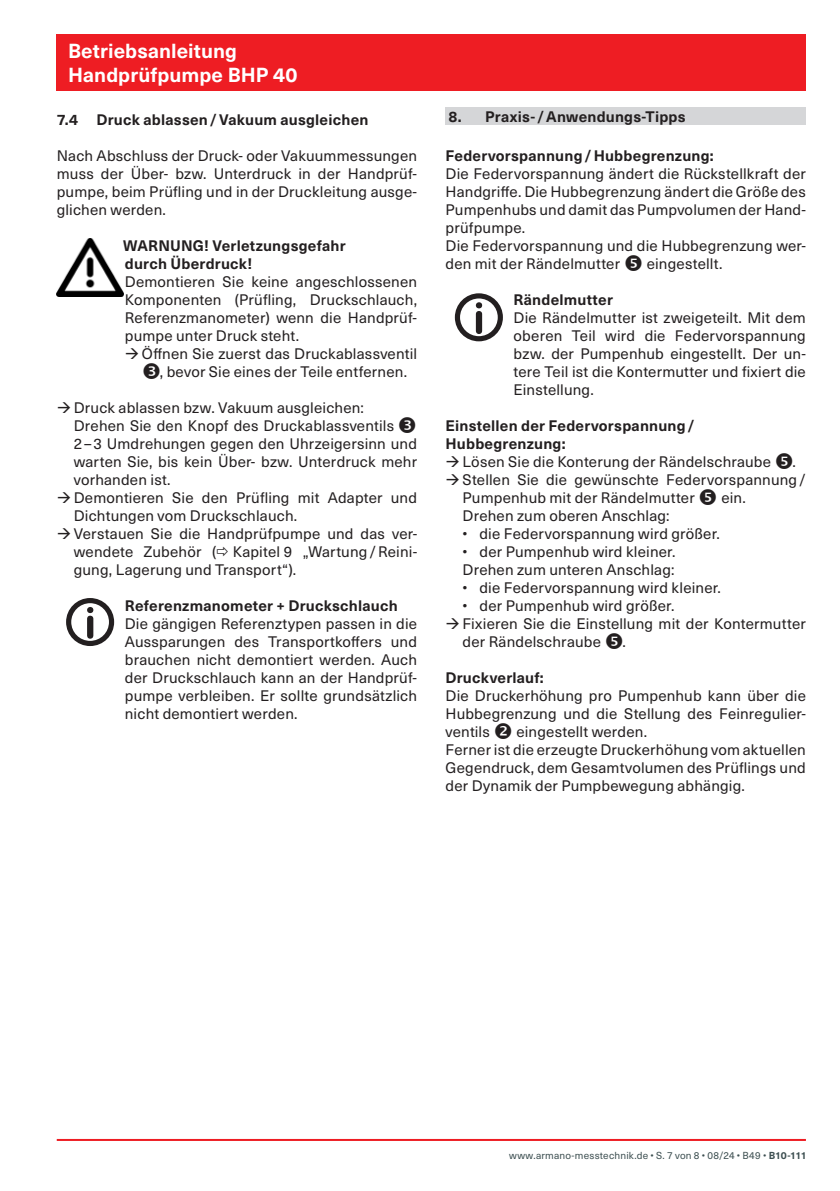
<style>
.page{position:relative;width:840px;height:1191px;background:#fff}
.page>*{position:absolute;margin:0;border:0;box-sizing:border-box;transform-origin:0 0}
.t1{font:700 20px/24px "Neue Haas Unica W1 G";letter-spacing:.005em;color:#fff}
.t2{font:15px/18px "Neue Haas Unica W1 G";letter-spacing:.01em;color:#231f20}
.t3{font:700 15px/18px "Neue Haas Unica W1 G";letter-spacing:.015em;color:#231f20}
.t4{font:10px "Neue Haas Unica W1 G";letter-spacing:.02em;color:#3d4f51}
.s1{font-weight:700}
</style>
<div class="page">
<hr style="left:57px;top:1139px;width:748px;height:2px;background:#ee1d23">
<div style="left:57px;top:34px;width:748px;height:57px;background:#ee1d23"></div>
<img style="left:57px;top:238px;width:66px;height:58px">
<div style="left:66px;top:598px;width:48px;height:48px;border:5px solid #231f20;border-radius:50%"></div>
<svg style="left:87px;top:607px;width:6px;height:31px"></svg>
<div style="left:445px;top:108px;width:360px;height:17px;background:#d5d6d8"></div>
<div style="left:454px;top:293px;width:48px;height:48px;border:5px solid #231f20;border-radius:50%"></div>
<svg style="left:475px;top:302px;width:7px;height:32px"></svg>
<h1 class="t1" style="left:68px;top:38px;width:231px">Betriebsanleitung<br>Handprüfpumpe BHP 40</h1>
<p class="t3" style="left:57px;top:110px;width:313px">7.4 Druck ablassen/Vakuum ausgleichen</p>
<p class="t2" style="left:57px;top:146px;width:361px;text-align:justify">Nach Abschluss der Druck- oder Vakuummessungen muss der Über- bzw. Unterdruck in der Handprüf&shy;pumpe, beim Prüfling und in der Druckleitung ausge&shy;glichen werden.</p>
<p class="t3" style="left:123px;top:236px;width:224px">WARNUNG! Verletzungsgefahr durch Überdruck!</p>
<p class="t2" style="left:125px;top:272px;width:293px;text-align:justify">Demontieren Sie keine angeschlossenen Komponenten (Prüfling, Druckschlauch, Referenzmanometer) wenn die Handprüf&shy;pumpe unter Druck steht.</p>
<p class="t2" style="left:142px;top:344px;width:276px;text-align:center">Öffnen Sie zuerst das Druckablassventil , bevor Sie eines der Teile entfernen.</p>
<p class="t2" style="left:74px;top:398px;width:345px">Druck ablassen bzw. Vakuum ausgleichen:<br>Drehen Sie den Knopf des Druckablassventils 2–3 Umdrehungen gegen den Uhrzeigersinn und warten Sie, bis kein Über- bzw. Unterdruck mehr vorhanden ist.<br>Demontieren Sie den Prüfling mit Adapter und Dichtungen vom Druckschlauch.<br>Verstauen Sie die Handprüfpumpe und das ver&shy;wendete Zubehör ( Kapitel 9 „Wartung/Reini&shy;gung, Lagerung und Transport“).</p>
<p class="t3" style="left:125px;top:596px;width:274px">Referenzmanometer + Druckschlauch</p>
<p class="t2" style="left:125px;top:614px;width:293px;text-align:justify">Die gängigen Referenztypen passen in die Aussparungen des Transportkoffers und brauchen nicht demontiert werden. Auch der Druckschlauch kann an der Handprüf&shy;pumpe verbleiben. Er sollte grundsätzlich nicht demontiert werden.</p>
<p class="t3" style="left:448px;top:107px;width:239px">8. Praxis-/Anwendungs-Tipps</p>
<p class="t3" style="left:445px;top:146px;width:269px">Federvorspannung/Hubbegrenzung:</p>
<p class="t2" style="left:445px;top:164px;width:362px">Die Federvorspannung ändert die Rückstellkraft der Handgriffe. Die Hubbegrenzung ändert die Größe des Pumpenhubs und damit das Pumpvolumen der Hand&shy;prüfpumpe.<br>Die Federvorspannung und die Hubbegrenzung wer&shy;den mit der Rändelmutter</p>
<p class="t2" style="left:646px;top:254px;width:77px">eingestellt.</p>
<p class="t3" style="left:513px;top:290px;width:101px">Rändelmutter</p>
<p class="t2" style="left:513px;top:308px;width:293px;text-align:justify">Die Rändelmutter ist zweigeteilt. Mit dem oberen Teil wird die Federvorspannung bzw. der Pumpenhub eingestellt. Der un&shy;tere Teil ist die Kontermutter und fixiert die Einstellung.</p>
<p class="t3" style="left:445px;top:416px;width:251px">Einstellen der Federvorspannung/<br>Hubbegrenzung:</p>
<p class="t2" style="left:462px;top:452px;width:310px">Lösen Sie die Konterung der Rändelschraube</p>
<p class="t2" style="left:462px;top:452px;width:344px;text-indent:330px">.<br>Stellen Sie die gewünschte Federvorspannung/<br>Pumpenhub mit der Rändelmutter</p>
<p class="t2" style="left:721px;top:488px;width:26px">ein.</p>
<p class="t2" style="left:462px;top:506px;width:208px">Drehen zum oberen Anschlag:</p>
<p class="t2" style="left:462px;top:524px;width:259px">• die Federvorspannung wird größer.</p>
<p class="t2" style="left:462px;top:542px;width:214px">• der Pumpenhub wird kleiner.<br>Drehen zum unteren Anschlag:</p>
<p class="t2" style="left:462px;top:578px;width:260px">• die Federvorspannung wird kleiner.</p>
<p class="t2" style="left:462px;top:596px;width:344px">• der Pumpenhub wird größer.<br>Fixieren Sie die Einstellung mit der Kontermutter der Rändelschraube</p>
<p class="t2" style="left:622px;top:632px;width:5px">.</p>
<p class="t3" style="left:445px;top:668px;width:100px">Druckverlauf:</p>
<p class="t2" style="left:445px;top:686px;width:361px;text-align:justify">Die Druckerhöhung pro Pumpenhub kann über die Hubbegrenzung und die Stellung des Feinregulier&shy;ventils</p>
<p class="t2" style="left:445px;top:722px;width:362px;text-indent:71px">eingestellt werden.<br>Ferner ist die erzeugte Druckerhöhung vom aktuellen Gegendruck, dem Gesamtvolumen des Prüflings und der Dynamik der Pumpbewegung abhängig.</p>
<p class="t4" style="left:508px;top:1148px;width:299px">www.armano-messtechnik.de • S. 7 von 8 • 08/24 • B49 • <span class="s1">B10-111</span></p>
</div>
